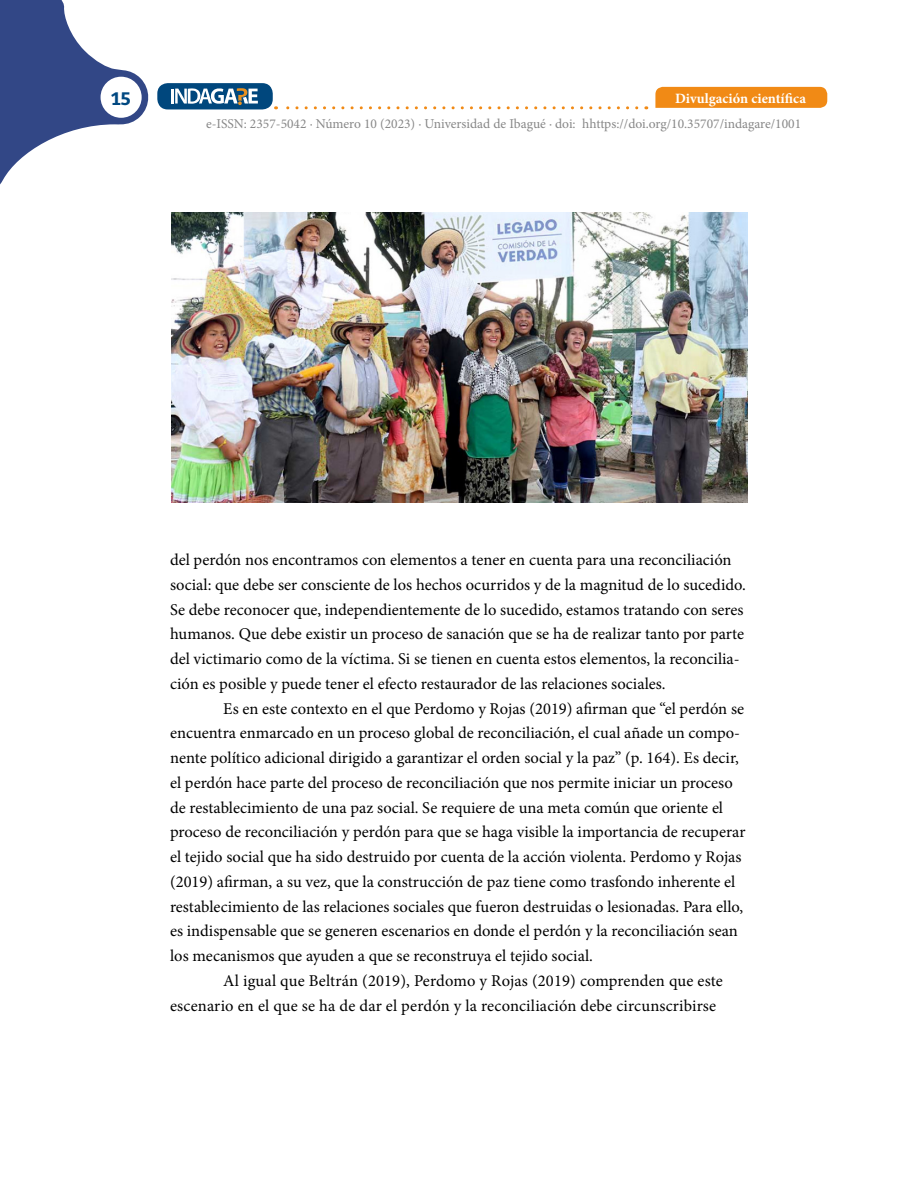
<style>
.page{position:relative;width:918px;height:1188px;background:#fff}
.page>*{position:absolute;margin:0;border:0;box-sizing:border-box;transform-origin:0 0}
.t1{font:700 18px "Bitter";color:#004881}
.t2{font:16.5px/24.8px "Minion Pro";color:#000}
.t3{font:700 14.25px "Minion Pro";color:#fff}
.t4{font:13.5px "Minion Pro";color:#878787}
</style>
<div class="page">
<svg style="left:0;top:0;width:149px;height:185px"></svg>
<div style="left:655px;top:87px;width:172px;height:21px;background:#f18a15"></div>
<div style="left:157px;top:83px;width:116px;height:26px;background:#00477d;border-radius:10px"></div>
<div style="left:101px;top:77px;width:41px;height:41px;background:#fff;border-radius:50%"></div>
<svg style="left:172px;top:88px;width:86px;height:17px"></svg>
<svg style="left:276px;top:106px;width:361px;height:3px"></svg>
<img style="left:172px;top:213px;width:576px;height:289px">
<p class="t1" style="left:111px;top:87px;width:21px">15</p>
<p class="t3" style="left:675px;top:88px;width:132px">Divulgación científica</p>
<p class="t4" style="left:206px;top:114px;width:597px">e-ISSN: 2357-5042 · Número 10 (2023) · Universidad de Ibagué · doi: hhttps://doi.org/10.35707/indagare/1001</p>
<p class="t2" style="left:170px;top:548px;width:577px">del perdón nos encontramos con elementos a tener en cuenta para una reconciliación social: que debe ser consciente de los hechos ocurridos y de la magnitud de lo sucedido.<br>Se debe reconocer que, independientemente de lo sucedido, estamos tratando con seres humanos. Que debe existir un proceso de sanación que se ha de realizar tanto por parte del victimario como de la víctima. Si se tienen en cuenta estos elementos, la reconcilia&shy;ción es posible y puede tener el efecto restaurador de las relaciones sociales.</p>
<p class="t2" style="left:170px;top:696px;width:577px;text-indent:53px">Es en este contexto en el que Perdomo y Rojas (2019) afirman que “el perdón se encuentra enmarcado en un proceso global de reconciliación, el cual añade un compo&shy;nente político adicional dirigido a garantizar el orden social y la paz” (p. 164). Es decir, el perdón hace parte del proceso de reconciliación que nos permite iniciar un proceso de restablecimiento de una paz social. Se requiere de una meta común que oriente el proceso de reconciliación y perdón para que se haga visible la importancia de recuperar el tejido social que ha sido destruido por cuenta de la acción violenta. Perdomo y Rojas (2019) afirman, a su vez, que la construcción de paz tiene como trasfondo inherente el restablecimiento de las relaciones sociales que fueron destruidas o lesionadas. Para ello, es indispensable que se generen escenarios en donde el perdón y la reconciliación sean los mecanismos que ayuden a que se reconstruya el tejido social.</p>
<p class="t2" style="left:170px;top:968px;width:554px;text-indent:53px">Al igual que Beltrán (2019), Perdomo y Rojas (2019) comprenden que este escenario en el que se ha de dar el perdón y la reconciliación debe circunscribirse</p>
</div>
